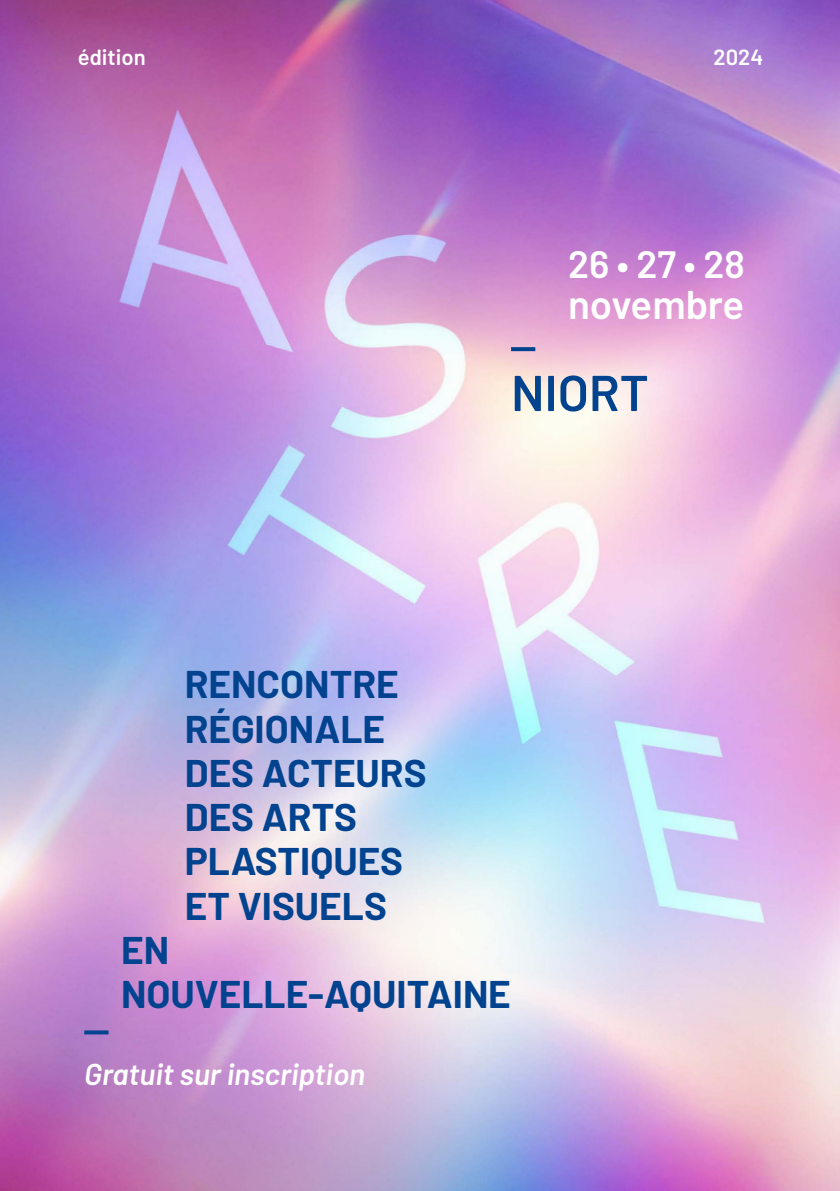
<style>
.page{position:relative;width:840px;height:1191px;background:#fff}
.page>*{position:absolute;margin:0;border:0;box-sizing:border-box;transform-origin:0 0}
.t1{font:600 50.2px "Barlow";color:#01438f}
.t2{font:600 40.2px "Barlow";color:#fff}
.t3{font:700 38.6px/44.2px "Barlow";color:#01438f}
.t4{font:600 38.2px "Barlow";color:#fff}
.t5{font:italic 600 30.2px "Barlow";color:#fff}
.t6{font:600 22px "Barlow";color:#fff}
</style>
<div class="page">
<img style="left:0;top:0;width:839px;height:1191px">
<svg style="left:511px;top:347px;width:24px;height:4px"></svg>
<svg style="left:84px;top:1030px;width:24px;height:4px"></svg>
<p class="t6" style="left:78px;top:43px;width:69px">édition</p>
<p class="t6" style="left:713px;top:43px;width:51px">2024</p>
<p class="t4" style="left:567px;top:241px;width:178px">26 • 27 • 28</p>
<p class="t2" style="left:567px;top:279px;width:178px">novembre</p>
<h1 class="t1" style="left:511px;top:362px;width:139px">NIORT</h1>
<p class="t3" style="left:185px;top:662px;width:243px">RENCONTRE<br>RÉGIONALE<br>DES ACTEURS<br>DES ARTS<br>PLASTIQUES<br>ET VISUELS</p>
<p class="t3" style="left:121px;top:927px;width:391px">EN<br>NOUVELLE-AQUITAINE</p>
<p class="t5" style="left:84px;top:1055px;width:282px">Gratuit sur inscription</p>
</div>
